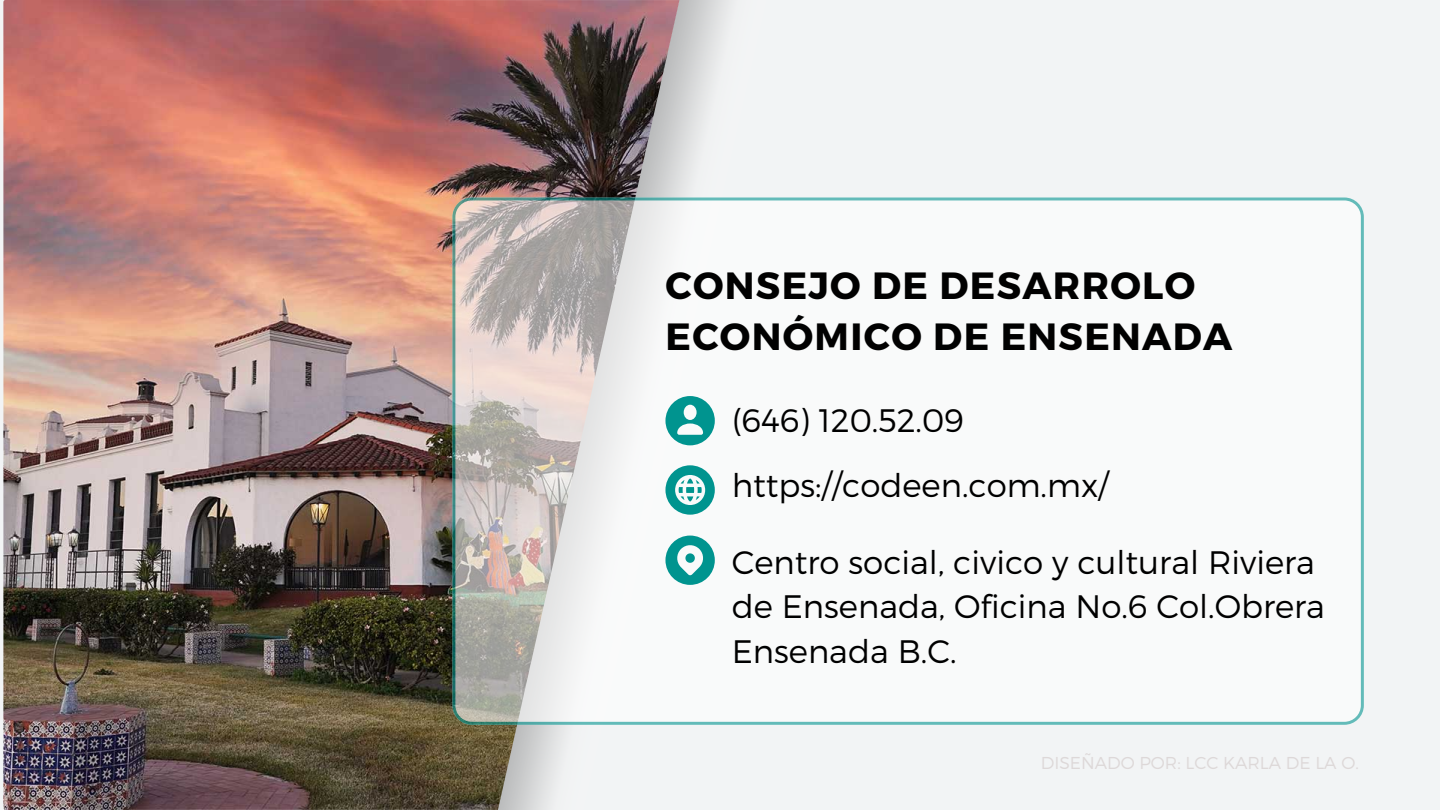
<style>
.page{position:relative;width:1440px;height:810px;background:#f2f4f5}
.page>*{position:absolute;margin:0;border:0;box-sizing:border-box;transform-origin:0 0}
.t1{font:700 37.9px/51.8px "Montserrat";letter-spacing:.035em;color:#010101}
.t2{font:300 32.5px/44.7px "Montserrat";color:#000}
.t3{font:300 17.2px "Montserrat";color:#ddd8d8}
</style>
<div class="page">
<svg style="left:679px;top:0;width:51px;height:197px"></svg>
<img style="left:3px;top:0;width:676px;height:810px">
<svg style="left:452px;top:197px;width:912px;height:528px"></svg>
<svg style="left:665px;top:396px;width:50px;height:49px"></svg>
<svg style="left:665px;top:465px;width:50px;height:50px"></svg>
<svg style="left:665px;top:536px;width:50px;height:49px"></svg>
<p class="t1" style="left:665px;top:257px;width:568px">CONSEJO DE DESARROLO<br>ECONÓMICO DE ENSENADA</p>
<p class="t2" style="left:732px;top:397px;width:234px">(646) 120.52.09</p>
<p class="t2" style="left:732px;top:461px;width:378px">https://codeen.com.mx/</p>
<p class="t2" style="left:732px;top:538px;width:595px">Centro social, civico y cultural Riviera de Ensenada, Oficina No.6 Col.Obrera<br>Ensenada B.C.</p>
<p class="t3" style="left:1041px;top:752px;width:319px">DISEÑADO POR: LCC KARLA DE LA O.</p>
</div>
